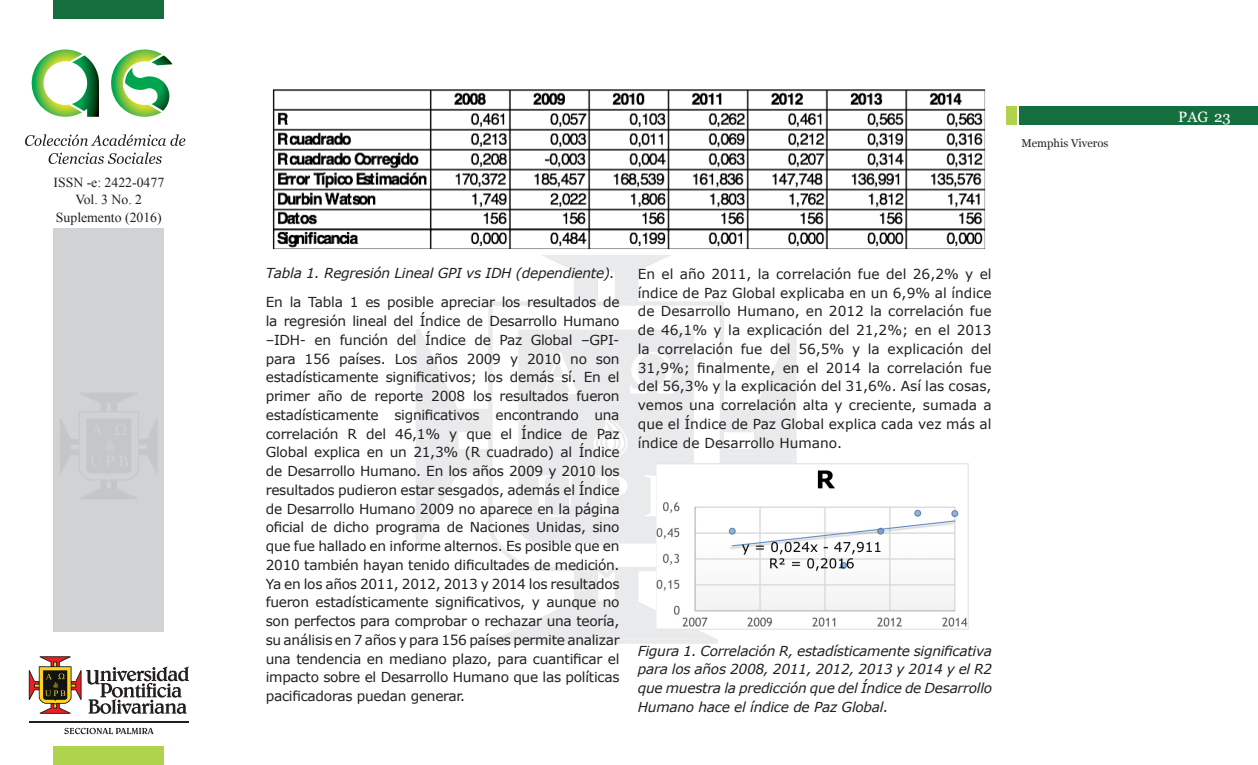
<style>
.page{position:relative;width:1258px;height:765px;background:#fff}
.page>*{position:absolute;margin:0;border:0;box-sizing:border-box;transform-origin:0 0}
.t1{font:15px "Georgia";color:#fff}
.Cuerpo_2{font:13.75px/18.8px "Verdana";letter-spacing:-.015em;color:#231f20;text-align:justify}
.Cuerpo_2-2{font:italic 13.75px/18.8px "Verdana";letter-spacing:-.02em;color:#231f20;text-align:justify}
.t2{font:13.75px/17.5px "Times New Roman";color:#231f20;text-align:center}
.t3{font:11.25px "Georgia";color:#231f20}
</style>
<div class="page">
<div style="left:54px;top:229px;width:110px;height:403px;background:#d1d2d4"></div>
<div style="left:54px;top:0;width:110px;height:18px;background:#156e3d"></div>
<div style="left:1020px;top:107px;width:238px;height:18px;background:#156e3d"></div>
<div style="left:1006px;top:107px;width:10px;height:18px;background:#b0d34e"></div>
<div style="left:54px;top:747px;width:110px;height:18px;background:#b0d34e"></div>
<svg style="left:29px;top:656px;width:160px;height:58px"></svg>
<svg style="left:64px;top:728px;width:90px;height:6px"></svg>
<hr style="left:29px;top:721px;width:160px;height:1px;background:#231f20">
<svg style="left:60px;top:393px;width:97px;height:106px"></svg>
<svg style="left:416px;top:255px;width:381px;height:389px"></svg>
<svg style="left:518px;top:330px;width:176px;height:222px;background:#ebeced"></svg>
<svg style="left:551px;top:360px;width:13px;height:17px"></svg>
<svg style="left:111px;top:49px;width:61px;height:68px"></svg>
<svg style="left:31px;top:49px;width:68px;height:68px"></svg>
<svg style="left:25px;top:134px;width:160px;height:12px"></svg>
<svg style="left:49px;top:152px;width:113px;height:12px"></svg>
<img style="left:272px;top:89px;width:714px;height:161px">
<img style="left:656px;top:464px;width:312px;height:165px">
<p class="t2" style="left:53px;top:173px;width:112px">ISSN -e: 2422-0477<br>Vol. 3 No. 2<br>Suplemento (2016)</p>
<p class="t3" style="left:1021px;top:135px;width:88px">Memphis Viveros</p>
<p class="Cuerpo_2-2" style="left:266px;top:263px;width:351px">Tabla 1. Regresión Lineal GPI vs IDH (dependiente).</p>
<p class="Cuerpo_2" style="left:266px;top:293px;width:355px">En la Tabla 1 es posible apreciar los resultados de la regresión lineal del Índice de Desarrollo Humano –IDH- en función del Índice de Paz Global –GPI&shy;para 156 países. Los años 2009 y 2010 no son estadísticamente significativos; los demás sí. En el primer año de reporte 2008 los resultados fueron estadísticamente significativos encontrando una correlación R del 46,1% y que el Índice de Paz Global explica en un 21,3% (R cuadrado) al Índice de Desarrollo Humano. En los años 2009 y 2010 los resultados pudieron estar sesgados, además el Índice de Desarrollo Humano 2009 no aparece en la página oficial de dicho programa de Naciones Unidas, sino que fue hallado en informe alternos. Es posible que en 2010 también hayan tenido dificultades de medición.<br>Ya en los años 2011, 2012, 2013 y 2014 los resultados fueron estadísticamente significativos, y aunque no son perfectos para comprobar o rechazar una teoría, su análisis en 7 años y para 156 países permite analizar una tendencia en mediano plazo, para cuantificar el impacto sobre el Desarrollo Humano que las políticas pacificadoras puedan generar.</p>
<p class="Cuerpo_2" style="left:638px;top:264px;width:355px">En el año 2011, la correlación fue del 26,2% y el índice de Paz Global explicaba en un 6,9% al índice de Desarrollo Humano, en 2012 la correlación fue de 46,1% y la explicación del 21,2%; en el 2013 la correlación fue del 56,5% y la explicación del 31,9%; finalmente, en el 2014 la correlación fue del 56,3% y la explicación del 31,6%. Así las cosas, vemos una correlación alta y creciente, sumada a que el Índice de Paz Global explica cada vez más al índice de Desarrollo Humano.</p>
<p class="Cuerpo_2-2" style="left:638px;top:641px;width:356px">Figura 1. Correlación R, estadísticamente significativa para los años 2008, 2011, 2012, 2013 y 2014 y el R2 que muestra la predicción que del Índice de Desarrollo Humano hace el índice de Paz Global.</p>
<p class="t1" style="left:1178px;top:105px;width:54px">PAG 23</p>
</div>
